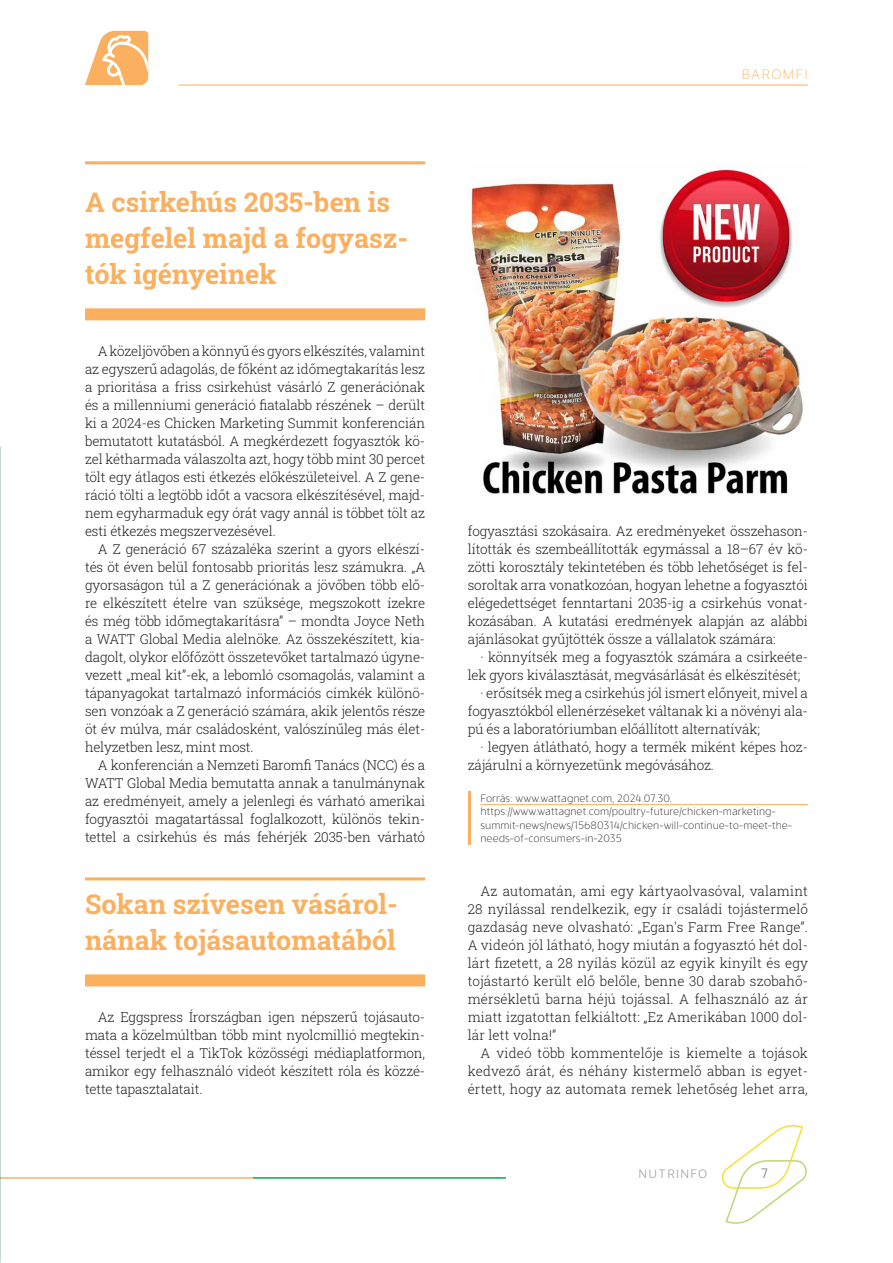
<style>
.page{position:relative;width:893px;height:1263px;background:#fff}
.page>*{position:absolute;margin:0;border:0;box-sizing:border-box;transform-origin:0 0}
.t1{font:700 27px/36px "Roboto Slab";color:#fab05f}
.t2{font:300 13.5px/18px "Roboto Slab";letter-spacing:-.01em;color:#231f20;text-align:justify}
.t3{font:200 13.5px "Evander";letter-spacing:.105em;color:#fab05f}
.t4{font:300 13.5px "Evander Pro";color:#76787b}
.t5{font:300 12px "Evander Pro";letter-spacing:.105em;color:#9d9fa2}
.t6{font:200 10.5px/13.5px "Evander";color:#231f20}
</style>
<div class="page">
<svg style="left:721px;top:1125px;width:86px;height:99px"></svg>
<hr style="left:0;top:1177px;width:253px;height:2px;background:#fab05f">
<hr style="left:253px;top:1177px;width:253px;height:2px;background:#00aa4c">
<hr style="left:178px;top:85px;width:630px;height:1px;background:#fab05f">
<svg style="left:85px;top:31px;width:63px;height:54px"></svg>
<hr style="left:85px;top:161px;width:340px;height:3px;background:#fab05f">
<div style="left:85px;top:308px;width:340px;height:12px;background:#fab05f"></div>
<hr style="left:468px;top:792px;width:2px;height:53px;background:#fab05f">
<hr style="left:480px;top:804px;width:328px;height:1px;background:#fab05f">
<img style="left:469px;top:167px;width:334px;height:328px">
<hr style="left:85px;top:877px;width:340px;height:3px;background:#fab05f">
<div style="left:85px;top:974px;width:340px;height:12px;background:#fab05f"></div>
<p class="t3" style="left:742px;top:66px;width:68px">BAROMFI</p>
<h1 class="t1" style="left:85px;top:184px;width:325px">A csirkehús 2035-ben is megfelel majd a fogyasz&shy;tók igényeinek</h1>
<p class="t2" style="left:85px;top:342px;width:342px;text-indent:13px">A közeljövőben a könnyű és gyors elkészítés, valamint az egyszerű adagolás, de főként az időmegtakarítás lesz a prioritása a friss csirkehúst vásárló Z generációnak és a millenniumi generáció fiatalabb részének – derült ki a 2024-es Chicken Marketing Summit konferencián bemutatott kutatásból. A megkérdezett fogyasztók kö&shy;zel kétharmada válaszolta azt, hogy több mint 30 percet tölt egy átlagos esti étkezés előkészületeivel. A Z gene&shy;ráció tölti a legtöbb időt a vacsora elkészítésével, majd&shy;nem egyharmaduk egy órát vagy annál is többet tölt az esti étkezés megszervezésével.</p>
<p class="t2" style="left:85px;top:540px;width:342px;text-indent:13px">A Z generáció 67 százaléka szerint a gyors elkészí&shy;tés öt éven belül fontosabb prioritás lesz számukra. „A gyorsaságon túl a Z generációnak a jövőben több elő&shy;re elkészített ételre van szüksége, megszokott ízekre és még több időmegtakarításra” – mondta Joyce Neth a WATT Global Media alelnöke. Az összekészített, kia&shy;dagolt, olykor előfőzött összetevőket tartalmazó úgyne&shy;vezett „meal kit”-ek, a lebomló csomagolás, valamint a tápanyagokat tartalmazó információs címkék különö&shy;sen vonzóak a Z generáció számára, akik jelentős része öt év múlva, már családosként, valószínűleg más élet&shy;helyzetben lesz, mint most.</p>
<p class="t2" style="left:85px;top:756px;width:342px;text-indent:13px">A konferencián a Nemzeti Baromfi Tanács (NCC) és a WATT Global Media bemutatta annak a tanulmánynak az eredményeit, amely a jelenlegi és várható amerikai fogyasztói magatartással foglalkozott, különös tekin&shy;tettel a csirkehús és más fehérjék 2035-ben várható</p>
<h1 class="t1" style="left:85px;top:886px;width:314px">Sokan szívesen vásárol&shy;nának tojásautomatából</h1>
<p class="t2" style="left:85px;top:1008px;width:342px;text-indent:13px">Az Eggspress Írországban igen népszerű tojásauto&shy;mata a közelmúltban több mint nyolcmillió megtekin&shy;téssel terjedt el a TikTok közösségi médiaplatformon, amikor egy felhasználó videót készített róla és közzé&shy;tette tapasztalatait.</p>
<p class="t2" style="left:468px;top:522px;width:342px">fogyasztási szokásaira. Az eredményeket összehason&shy;lították és szembeállították egymással a 18–67 év kö&shy;zötti korosztály tekintetében és több lehetőséget is fel&shy;soroltak arra vonatkozóan, hogyan lehetne a fogyasztói elégedettséget fenntartani 2035-ig a csirkehús vonat&shy;kozásában. A kutatási eredmények alapján az alábbi ajánlásokat gyűjtötték össze a vállalatok számára:</p>
<p class="t2" style="left:480px;top:648px;width:329px">· könnyítsék meg a fogyasztók számára a csirkeéte-</p>
<p class="t2" style="left:468px;top:666px;width:334px">lek gyors kiválasztását, megvásárlását és elkészítését;</p>
<p class="t2" style="left:480px;top:684px;width:329px">· erősítsék meg a csirkehús jól ismert előnyeit, mivel a</p>
<p class="t2" style="left:468px;top:702px;width:342px">fogyasztókból ellenérzéseket váltanak ki a növényi ala-</p>
<p class="t2" style="left:468px;top:720px;width:294px">pú és a laboratóriumban előállított alternatívák;</p>
<p class="t2" style="left:480px;top:738px;width:329px">· legyen átlátható, hogy a termék miként képes hoz-</p>
<p class="t2" style="left:468px;top:756px;width:248px">zájárulni a környezetünk megóvásához.</p>
<p class="t6" style="left:480px;top:791px;width:313px">Forrás: www.wattagnet.com, 2024.07.30. https://www.wattagnet.com/poultry-future/chicken-marketing&shy;summit-news/news/15680314/chicken-will-continue-to-meet-the&shy;needs-of-consumers-in-2035</p>
<p class="t2" style="left:468px;top:882px;width:342px;text-indent:13px">Az automatán, ami egy kártyaolvasóval, valamint 28 nyílással rendelkezik, egy ír családi tojástermelő gazdaság neve olvasható: „Egan's Farm Free Range”.<br>A videón jól látható, hogy miután a fogyasztó hét dol&shy;lárt fizetett, a 28 nyílás közül az egyik kinyílt és egy tojástartó került elő belőle, benne 30 darab szobahő&shy;mérsékletű barna héjú tojással. A felhasználó az ár miatt izgatottan felkiáltott: „Ez Amerikában 1000 dol&shy;lár lett volna!”</p>
<p class="t2" style="left:468px;top:1044px;width:342px;text-indent:13px">A videó több kommentelője is kiemelte a tojások kedvező árát, és néhány kistermelő abban is egyet&shy;értett, hogy az automata remek lehetőség lehet arra,</p>
<p class="t5" style="left:639px;top:1166px;width:70px">NUTRINFO</p>
<p class="t4" style="left:760px;top:1165px;width:9px">7</p>
</div>
